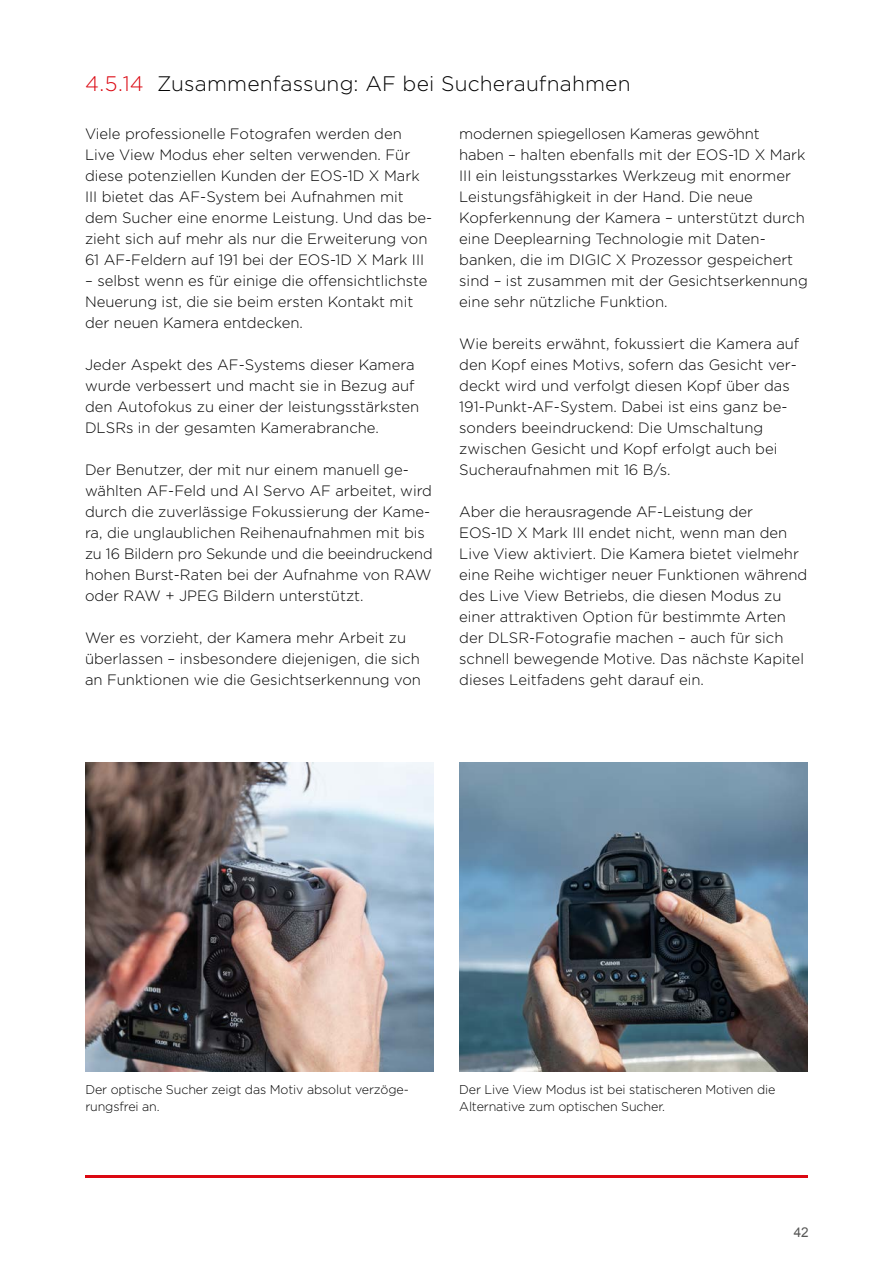
<style>
.page{position:relative;width:893px;height:1263px;background:#fff}
.page>*{position:absolute;margin:0;border:0;box-sizing:border-box;transform-origin:0 0}
.Head_small{font:300 21px "Gotham";letter-spacing:.01em;color:#000}
.t1{font:300 15px/21px "Gotham";color:#000}
.t2{font:13.5px "Arial";color:#575756}
.BU{font:300 12.75px/16.5px "Gotham";letter-spacing:-.01em;color:#000}
.s1{color:#db0812}
</style>
<div class="page">
<hr style="left:85px;top:1176px;width:723px;height:2px;background:#db0812">
<img style="left:85px;top:762px;width:349px;height:309px">
<img style="left:459px;top:762px;width:349px;height:309px">
<p class="Head_small" style="left:85px;top:70px;width:547px"><span class="s1">4.5.14</span> Zusammenfassung: AF bei Sucheraufnahmen</p>
<p class="t1" style="left:85px;top:122px;width:349px">Viele professionelle Fotografen werden den Live View Modus eher selten verwenden. Für diese potenziellen Kunden der EOS-1D X Mark III bietet das AF-System bei Aufnahmen mit dem Sucher eine enorme Leistung. Und das be&shy;zieht sich auf mehr als nur die Erweiterung von 61 AF-Feldern auf 191 bei der EOS-1D X Mark III</p>
<p class="t1" style="left:85px;top:269px;width:344px">– selbst wenn es für einige die offensichtlichste<br>Neuerung ist, die sie beim ersten Kontakt mit der neuen Kamera entdecken.</p>
<p class="t1" style="left:85px;top:353px;width:336px">Jeder Aspekt des AF-Systems dieser Kamera wurde verbessert und macht sie in Bezug auf den Autofokus zu einer der leistungsstärksten DLSRs in der gesamten Kamerabranche.</p>
<p class="t1" style="left:85px;top:458px;width:349px">Der Benutzer, der mit nur einem manuell ge&shy;wählten AF-Feld und AI Servo AF arbeitet, wird durch die zuverlässige Fokussierung der Kame&shy;ra, die unglaublichen Reihenaufnahmen mit bis zu 16 Bildern pro Sekunde und die beeindruckend hohen Burst-Raten bei der Aufnahme von RAW oder RAW + JPEG Bildern unterstützt.</p>
<p class="t1" style="left:85px;top:626px;width:337px">Wer es vorzieht, der Kamera mehr Arbeit zu überlassen – insbesondere diejenigen, die sich an Funktionen wie die Gesichtserkennung von</p>
<p class="t1" style="left:459px;top:122px;width:350px">modernen spiegellosen Kameras gewöhnt haben – halten ebenfalls mit der EOS-1D X Mark III ein leistungsstarkes Werkzeug mit enormer Leistungsfähigkeit in der Hand. Die neue Kopferkennung der Kamera – unterstützt durch eine Deeplearning Technologie mit Daten&shy;banken, die im DIGIC X Prozessor gespeichert sind – ist zusammen mit der Gesichtserkennung eine sehr nützliche Funktion.</p>
<p class="t1" style="left:459px;top:332px;width:342px">Wie bereits erwähnt, fokussiert die Kamera auf den Kopf eines Motivs, sofern das Gesicht ver&shy;deckt wird und verfolgt diesen Kopf über das 191-Punkt-AF-System. Dabei ist eins ganz be&shy;sonders beeindruckend: Die Umschaltung zwischen Gesicht und Kopf erfolgt auch bei Sucheraufnahmen mit 16 B/s.</p>
<p class="t1" style="left:459px;top:500px;width:350px">Aber die herausragende AF-Leistung der EOS-1D X Mark III endet nicht, wenn man den Live View aktiviert. Die Kamera bietet vielmehr eine Reihe wichtiger neuer Funktionen während des Live View Betriebs, die diesen Modus zu einer attraktiven Option für bestimmte Arten der DLSR-Fotografie machen – auch für sich schnell bewegende Motive. Das nächste Kapitel dieses Leitfadens geht darauf ein.</p>
<p class="BU" style="left:85px;top:1081px;width:325px">Der optische Sucher zeigt das Motiv absolut verzöge&shy;rungsfrei an.</p>
<p class="BU" style="left:459px;top:1081px;width:318px">Der Live View Modus ist bei statischeren Motiven die<br>Alternative zum optischen Sucher.</p>
<p class="t2" style="left:794px;top:1223px;width:17px">42</p>
</div>
